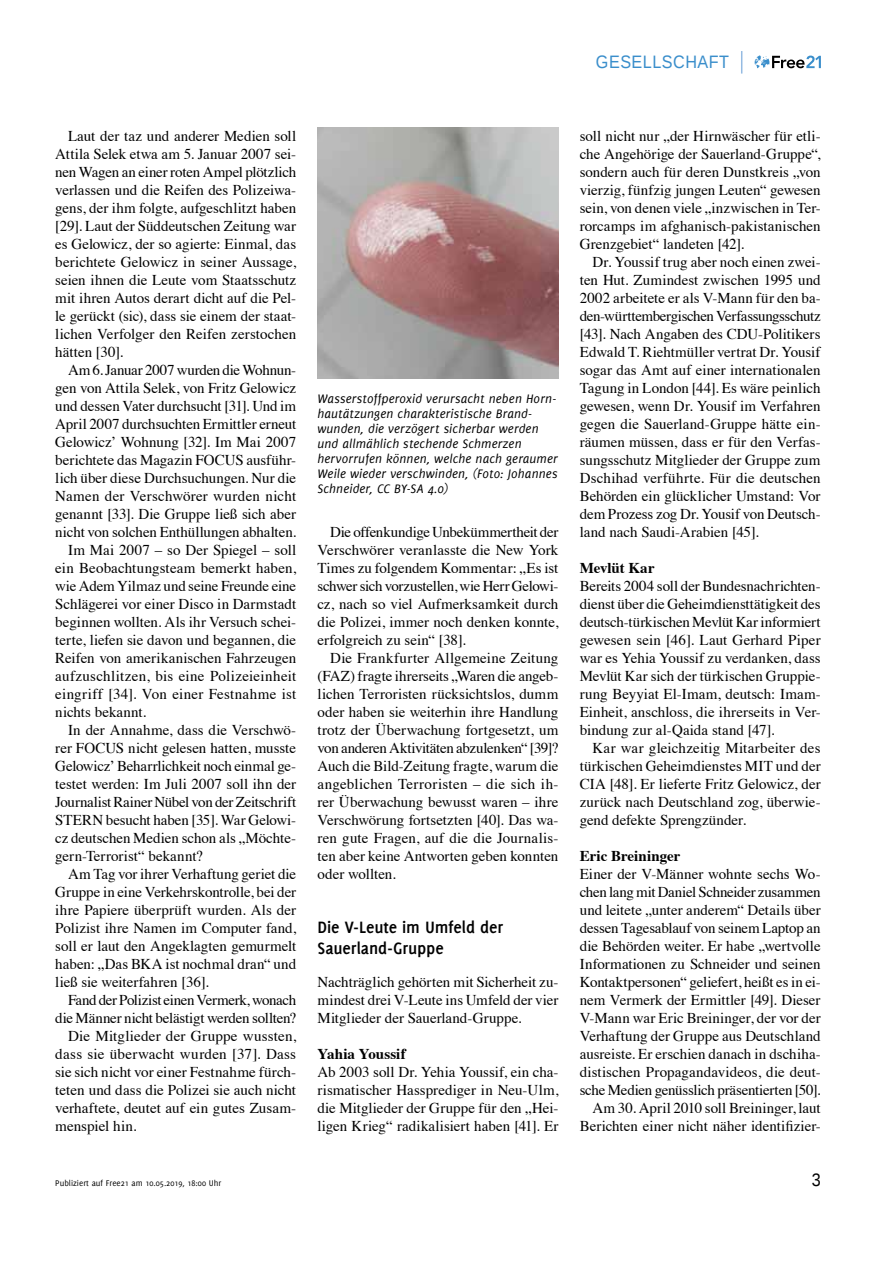
<style>
.page{position:relative;width:893px;height:1263px;background:#fff}
.page>*{position:absolute;margin:0;border:0;box-sizing:border-box;transform-origin:0 0}
.t1{font:700 18px/21px "Delicious";letter-spacing:-.005em;color:#000}
.t2{font:18px "Liberation Sans";letter-spacing:.03em;color:#3a8ecb;scale:.9 1}
.t3{font:18px "Liberation Sans";color:#000;scale:.9 1}
.t4{font:15px/18px "Times";color:#000;text-align:justify}
.t5{font:15px "Times";letter-spacing:-.02em;color:#000}
.t6{font:700 15px "Times";color:#000}
.t7{font:15px "Times";letter-spacing:-.025em;color:#000}
.t8{font:italic 13.5px/15px "Delicious";letter-spacing:.01em;color:#000}
.t9{font:9px "Delicious";color:#000}
</style>
<div class="page">
<svg style="left:755px;top:55px;width:66px;height:13px"></svg>
<svg style="left:741px;top:51px;width:1px;height:23px"></svg>
<img style="left:317px;top:128px;width:241px;height:250px">
<p class="t2" style="left:596px;top:52px;width:149px">GESELLSCHAFT</p>
<p class="t4" style="left:55px;top:126px;width:242px;text-indent:13px">Laut der taz und anderer Medien soll Attila Selek etwa am 5. Januar 2007 sei&shy;nen Wagen an einer roten Ampel plötzlich verlassen und die Reifen des Polizeiwa&shy;gens, der ihm folgte, aufgeschlitzt haben [29]. Laut der Süddeutschen Zeitung war es Gelowicz, der so agierte: Einmal, das berichtete Gelowicz in seiner Aussage, seien ihnen die Leute vom Staatsschutz mit ihren Autos derart dicht auf die Pel&shy;le gerückt (sic), dass sie einem der staat&shy;lichen Verfolger den Reifen zerstochen hätten [30].</p>
<p class="t5" style="left:68px;top:356px;width:230px">Am 6. Januar 2007 wurden die Wohnun-</p>
<p class="t4" style="left:55px;top:378px;width:242px">gen von Attila Selek, von Fritz Gelowicz</p>
<p class="t4" style="left:55px;top:396px;width:242px">und dessen Vater durchsucht [31]. Und im</p>
<p class="t4" style="left:55px;top:414px;width:242px">April 2007 durchsuchten Ermittler erneut</p>
<p class="t4" style="left:55px;top:432px;width:242px">Gelowicz’ Wohnung [32]. Im Mai 2007</p>
<p class="t4" style="left:55px;top:450px;width:242px">berichtete das Magazin FOCUS ausführ-</p>
<p class="t4" style="left:55px;top:468px;width:242px">lich über diese Durchsuchungen. Nur die</p>
<p class="t4" style="left:55px;top:486px;width:242px">Namen der Verschwörer wurden nicht</p>
<p class="t4" style="left:55px;top:504px;width:242px">genannt [33]. Die Gruppe ließ sich aber</p>
<p class="t4" style="left:55px;top:522px;width:242px">nicht von solchen Enthüllungen abhalten.</p>
<p class="t4" style="left:68px;top:540px;width:230px">Im Mai 2007 – so Der Spiegel – soll</p>
<p class="t4" style="left:55px;top:558px;width:242px">ein Beobachtungsteam bemerkt haben,</p>
<p class="t4" style="left:55px;top:576px;width:242px">wie Adem Yilmaz und seine Freunde eine</p>
<p class="t4" style="left:55px;top:594px;width:242px">Schlägerei vor einer Disco in Darmstadt</p>
<p class="t4" style="left:55px;top:612px;width:242px">beginnen wollten. Als ihr Versuch schei-</p>
<p class="t4" style="left:55px;top:630px;width:242px">terte, liefen sie davon und begannen, die</p>
<p class="t4" style="left:55px;top:648px;width:242px">Reifen von amerikanischen Fahrzeugen</p>
<p class="t4" style="left:55px;top:666px;width:242px">aufzuschlitzen, bis eine Polizeieinheit</p>
<p class="t4" style="left:55px;top:684px;width:242px">eingriff [34]. Von einer Festnahme ist</p>
<p class="t4" style="left:55px;top:702px;width:93px">nichts bekannt.</p>
<p class="t4" style="left:68px;top:720px;width:230px">In der Annahme, dass die Verschwö-</p>
<p class="t4" style="left:55px;top:738px;width:242px">rer FOCUS nicht gelesen hatten, musste</p>
<p class="t5" style="left:55px;top:752px;width:242px">Gelowicz’ Beharrlichkeit noch einmal ge-</p>
<p class="t4" style="left:55px;top:774px;width:242px">testet werden: Im Juli 2007 soll ihn der</p>
<p class="t5" style="left:55px;top:788px;width:242px">Journalist Rainer Nübel von der Zeitschrift</p>
<p class="t4" style="left:55px;top:810px;width:242px">STERN besucht haben [35]. War Gelowi-</p>
<p class="t4" style="left:55px;top:828px;width:242px">cz deutschen Medien schon als „Möchte-</p>
<p class="t4" style="left:55px;top:846px;width:149px">gern-Terrorist“ bekannt?</p>
<p class="t4" style="left:68px;top:864px;width:230px">Am Tag vor ihrer Verhaftung geriet die</p>
<p class="t4" style="left:55px;top:882px;width:242px">Gruppe in eine Verkehrskontrolle, bei der</p>
<p class="t4" style="left:55px;top:900px;width:242px">ihre Papiere überprüft wurden. Als der</p>
<p class="t4" style="left:55px;top:918px;width:242px">Polizist ihre Namen im Computer fand,</p>
<p class="t4" style="left:55px;top:936px;width:242px">soll er laut den Angeklagten gemurmelt</p>
<p class="t4" style="left:55px;top:954px;width:242px">haben: „Das BKA ist nochmal dran“ und</p>
<p class="t4" style="left:55px;top:972px;width:155px">ließ sie weiterfahren [36].</p>
<p class="t7" style="left:68px;top:986px;width:230px">Fand der Polizist einen Vermerk, wonach</p>
<p class="t4" style="left:55px;top:1008px;width:242px">die Männer nicht belästigt werden sollten?</p>
<p class="t4" style="left:68px;top:1026px;width:230px">Die Mitglieder der Gruppe wussten,</p>
<p class="t4" style="left:55px;top:1044px;width:242px">dass sie überwacht wurden [37]. Dass</p>
<p class="t4" style="left:55px;top:1062px;width:242px">sie sich nicht vor einer Festnahme fürch-</p>
<p class="t4" style="left:55px;top:1080px;width:242px">teten und dass die Polizei sie auch nicht</p>
<p class="t4" style="left:55px;top:1098px;width:242px">verhaftete, deutet auf ein gutes Zusam-</p>
<p class="t4" style="left:55px;top:1116px;width:83px">menspiel hin.</p>
<p class="t8" style="left:317px;top:391px;width:242px">Wasserstoffperoxid verursacht neben Horn&shy;hautätzungen charakteristische Brand&shy;wunden, die verzögert sicherbar werden und allmählich stechende Schmerzen hervorrufen können, welche nach geraumer Weile wieder verschwinden, (Foto: Johannes Schneider, CC BY-SA 4.0)</p>
<p class="t4" style="left:317px;top:522px;width:242px;text-indent:13px">Die offenkundige Unbekümmertheit der Verschwörer veranlasste die New York Times zu folgendem Kommentar: „Es ist schwer sich vorzustellen, wie Herr Gelowi&shy;cz, nach so viel Aufmerksamkeit durch die Polizei, immer noch denken konnte, erfolgreich zu sein“ [38].</p>
<p class="t4" style="left:317px;top:648px;width:242px;text-indent:13px">Die Frankfurter Allgemeine Zeitung (FAZ) fragte ihrerseits „Waren die angeb&shy;lichen Terroristen rücksichtslos, dumm oder haben sie weiterhin ihre Handlung trotz der Überwachung fortgesetzt, um von anderen Aktivitäten abzulenken“ [39]?<br>Auch die Bild-Zeitung fragte, warum die angeblichen Terroristen – die sich ih&shy;rer Überwachung bewusst waren – ihre Verschwörung fortsetzten [40]. Das wa&shy;ren gute Fragen, auf die die Journalis&shy;ten aber keine Antworten geben konnten oder wollten.</p>
<p class="t1" style="left:317px;top:917px;width:187px">Die V-Leute im Umfeld der<br>Sauerland-Gruppe</p>
<p class="t4" style="left:317px;top:972px;width:242px">Nachträglich gehörten mit Sicherheit zu&shy;mindest drei V-Leute ins Umfeld der vier Mitglieder der Sauerland-Gruppe.</p>
<p class="t6" style="left:317px;top:1040px;width:90px">Yahia Youssif</p>
<p class="t4" style="left:317px;top:1062px;width:242px">Ab 2003 soll Dr. Yehia Youssif, ein cha&shy;rismatischer Hassprediger in Neu-Ulm, die Mitglieder der Gruppe für den „Hei&shy;ligen Krieg“ radikalisiert haben [41]. Er</p>
<p class="t4" style="left:580px;top:126px;width:242px">soll nicht nur „der Hirnwäscher für etli&shy;che Angehörige der Sauerland-Gruppe“, sondern auch für deren Dunstkreis „von vierzig, fünfzig jungen Leuten“ gewesen sein, von denen viele „inzwischen in Ter&shy;rorcamps im afghanisch-pakistanischen Grenzgebiet“ landeten [42].</p>
<p class="t4" style="left:580px;top:252px;width:242px;text-indent:13px">Dr. Youssif trug aber noch einen zwei&shy;ten Hut. Zumindest zwischen 1995 und 2002 arbeitete er als V-Mann für den ba&shy;den-württembergischen Verfassungsschutz [43]. Nach Angaben des CDU-Politikers Edwald T. Riehtmüller vertrat Dr. Yousif sogar das Amt auf einer internationalen Tagung in London [44]. Es wäre peinlich gewesen, wenn Dr. Yousif im Verfahren gegen die Sauerland-Gruppe hätte ein&shy;räumen müssen, dass er für den Verfas&shy;sungsschutz Mitglieder der Gruppe zum Dschihad verführte. Für die deutschen Behörden ein glücklicher Umstand: Vor dem Prozess zog Dr. Yousif von Deutsch&shy;land nach Saudi-Arabien [45].</p>
<p class="t6" style="left:580px;top:554px;width:76px">Mevlüt Kar</p>
<p class="t4" style="left:580px;top:576px;width:242px">Bereits 2004 soll der Bundesnachrichten&shy;dienst über die Geheimdiensttätigkeit des deutsch-türkischen Mevlüt Kar informiert gewesen sein [46]. Laut Gerhard Piper war es Yehia Youssif zu verdanken, dass Mevlüt Kar sich der türkischen Gruppie&shy;rung Beyyiat El-Imam, deutsch: Imam-Einheit, anschloss, die ihrerseits in Ver&shy;bindung zur al-Qaida stand [47].</p>
<p class="t4" style="left:580px;top:738px;width:242px;text-indent:13px">Kar war gleichzeitig Mitarbeiter des türkischen Geheimdienstes MIT und der CIA [48]. Er lieferte Fritz Gelowicz, der zurück nach Deutschland zog, überwie&shy;gend defekte Sprengzünder.</p>
<p class="t6" style="left:580px;top:842px;width:102px">Eric Breininger</p>
<p class="t4" style="left:580px;top:864px;width:242px;text-align:right">Einer der V-Männer wohnte sechs Wo&shy;chen lang mit Daniel Schneider zusammen und leitete „unter anderem“ Details über dessen Tagesablauf von seinem Laptop an die Behörden weiter. Er habe „wertvolle Informationen zu Schneider und seinen Kontaktpersonen“ geliefert, heißt es in ei&shy;nem Vermerk der Ermittler [49]. Dieser V-Mann war Eric Breininger, der vor der Verhaftung der Gruppe aus Deutschland ausreiste. Er erschien danach in dschiha&shy;distischen Propagandavideos, die deut&shy;sche Medien genüsslich präsentierten [50].<br>Am 30. April 2010 soll Breininger, laut Berichten einer nicht näher identifizier-</p>
<p class="t9" style="left:55px;top:1177px;width:168px">Publiziert auf Free21 am 10.05.2019, 18:00 Uhr</p>
<p class="t3" style="left:812px;top:1169px;width:12px">3</p>
</div>
